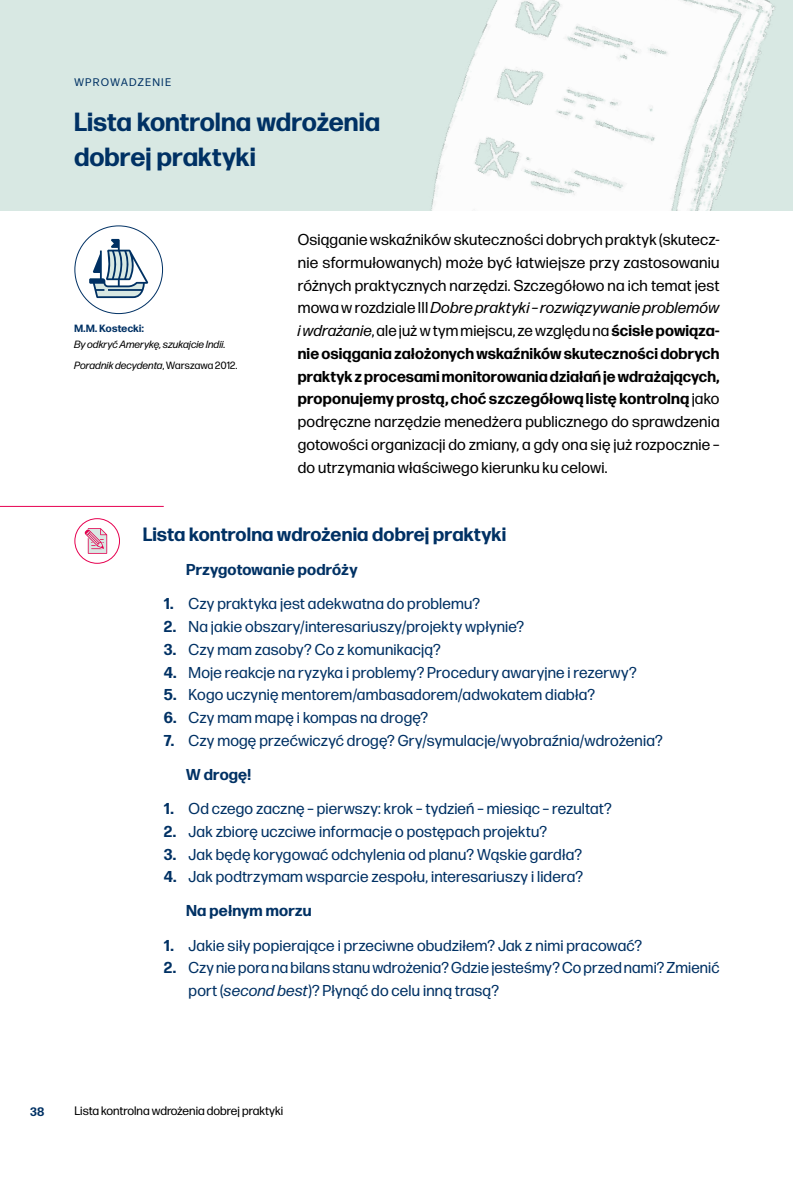
<style>
.page{position:relative;width:794px;height:1191px;background:#fff}
.page>*{position:absolute;margin:0;border:0;box-sizing:border-box;transform-origin:0 0}
.t1{font:700 26.25px/35px "Forma DJR Display";letter-spacing:.02em;color:#003164}
.t2{font:700 19.25px "Forma DJR Text";letter-spacing:.005em;color:#003164}
.t3{font:15.75px/34.1px "Forma DJR Text";letter-spacing:.01em;color:#003164}
.t4{font:15.75px/22.8px "Forma DJR Text";letter-spacing:.01em;color:#000;text-align:justify}
.t5{font:700 15.75px "Forma DJR Text";letter-spacing:.01em;color:#003164}
.t6{font:12.25px "Forma DJR Text";color:#000}
.t7{font:700 12.25px "Forma DJR Text";color:#003164}
.t8{font:11.03px "Forma DJR Display";letter-spacing:.15em;color:#003164}
.t9{font:italic 10.5px/20.7px "Forma DJR Display";letter-spacing:.03em;color:#000}
.t10{font:700 10.5px "Forma DJR Display";letter-spacing:.03em;color:#003164}
.s1{font-style:normal}
.s2{font-style:italic}
.s3{font-weight:700}
</style>
<div class="page">
<img style="left:0;top:0;width:793px;height:211px">
<hr style="left:0;top:506px;width:164px;height:1px;background:#e60050">
<svg style="left:89px;top:239px;width:59px;height:59px"></svg>
<div style="left:74px;top:518px;width:46px;height:46px;border:1px solid #e60050;border-radius:50%"></div>
<svg style="left:85px;top:528px;width:22px;height:26px"></svg>
<p class="t8" style="left:74px;top:76px;width:98px">WPROWADZENIE</p>
<h1 class="t1" style="left:74px;top:104px;width:307px">Lista kontrolna wdrożenia dobrej praktyki</h1>
<p class="t10" style="left:74px;top:322px;width:71px">M.M. Kostecki:</p>
<p class="t9" style="left:74px;top:334px;width:164px">By odkryć Amerykę, szukajcie Indii.<br>Poradnik decydenta<span class="s1">, Warszawa 2012.</span></p>
<p class="t4" style="left:298px;top:228px;width:423px">Osiąganie wskaźników skuteczności dobrych praktyk (skutecz&shy;nie sformułowanych) może być łatwiejsze przy zastosowaniu różnych praktycznych narzędzi. Szczegółowo na ich temat jest mowa w rozdziale III <span class="s2">Dobre praktyki– rozwiązywanie problemów iwdrażanie</span>, ale już wtym miejscu, ze względu na <span class="s3">ścisłe powiąza&shy;nie osiągania założonych wskaźników skuteczności dobrych praktyk zprocesami monitorowania działań je wdrażających, proponujemy prostą, choć szczegółową listę kontrolną</span> jako podręczne narzędzie menedżera publicznego do sprawdzenia gotowości organizacji do zmiany, a gdy ona się już rozpocznie – do utrzymania właściwego kierunku ku celowi.</p>
<p class="t2" style="left:143px;top:522px;width:365px">Lista kontrolna wdrożenia dobrej praktyki</p>
<p class="t5" style="left:186px;top:559px;width:173px">Przygotowanie podróży</p>
<p class="t3" style="left:164px;top:586px;width:318px"><span class="s3">1.</span> Czy praktyka jest adekwatna do problemu?</p>
<p class="t3" style="left:164px;top:609px;width:362px"><span class="s3">2.</span> Na jakie obszary/interesariuszy/projekty wpłynie?</p>
<p class="t3" style="left:164px;top:632px;width:279px"><span class="s3">3.</span> Czy mam zasoby? Co z komunikacją?</p>
<p class="t3" style="left:164px;top:654px;width:474px"><span class="s3">4.</span> Moje reakcje na ryzyka i problemy? Procedury awaryjne i rezerwy?</p>
<p class="t3" style="left:164px;top:677px;width:433px"><span class="s3">5.</span> Kogo uczynię mentorem/ambasadorem/adwokatem diabła?</p>
<p class="t3" style="left:164px;top:700px;width:266px"><span class="s3">6.</span> Czy mam mapę i kompas na drogę?</p>
<p class="t3" style="left:186px;top:722px;width:478px;text-indent:-22px"><span class="s3">7.</span> Czy mogę przećwiczyć drogę? Gry/symulacje/wyobraźnia/wdrożenia?<br><span class="s3">W drogę!</span></p>
<p class="t3" style="left:164px;top:791px;width:449px"><span class="s3">1.</span> Od czego zacznę – pierwszy: krok – tydzień – miesiąc – rezultat?</p>
<p class="t3" style="left:164px;top:814px;width:385px"><span class="s3">2.</span> Jak zbiorę uczciwe informacje o postępach projektu?</p>
<p class="t3" style="left:164px;top:836px;width:420px"><span class="s3">3.</span> Jak będę korygować odchylenia od planu? Wąskie gardła?</p>
<p class="t3" style="left:186px;top:859px;width:398px;text-indent:-22px"><span class="s3">4.</span> Jak podtrzymam wsparcie zespołu, interesariuszy i lidera?<br><span class="s3">Na pełnym morzu</span></p>
<p class="t3" style="left:164px;top:927px;width:480px"><span class="s3">1.</span> Jakie siły popierające i przeciwne obudziłem? Jak z nimi pracować?</p>
<p class="t3" style="left:189px;top:956px;width:532px;line-height:22.8px;text-indent:-25px"><span class="s3">2.</span> Czy nie pora na bilans stanu wdrożenia? Gdzie jesteśmy? Co przed nami? Zmienić port (<span class="s2">second best</span>)? Płynąć do celu inną trasą?</p>
<p class="t7" style="left:30px;top:1104px;width:15px">38</p>
<p class="t6" style="left:74px;top:1103px;width:210px">Lista kontrolna wdrożenia dobrej praktyki</p>
</div>
